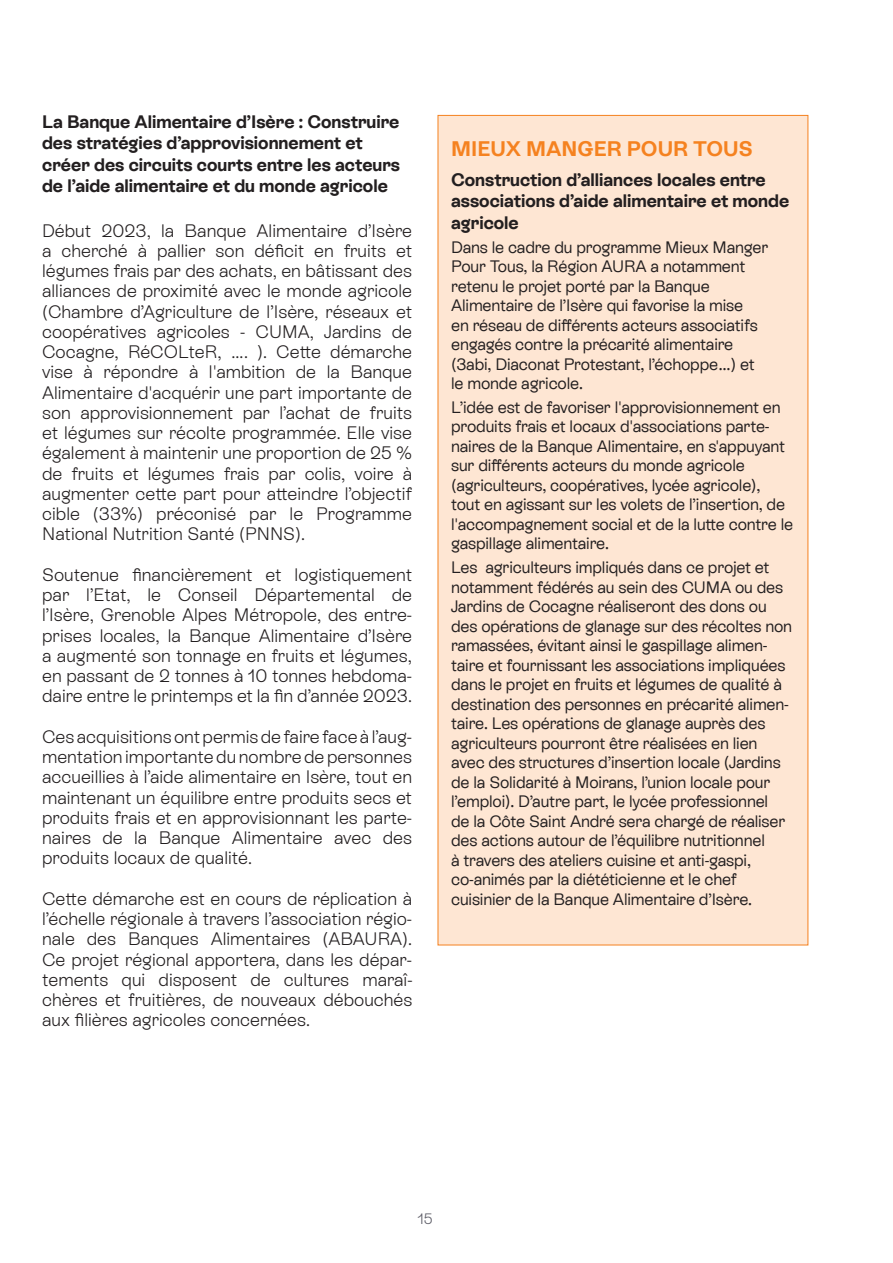
<style>
.page{position:relative;width:893px;height:1263px;background:#fff}
.page>*{position:absolute;margin:0;border:0;box-sizing:border-box;transform-origin:0 0}
.t1{font:700 21px "ES Rebond Grotesque";color:#f58220}
.t2{font:300 18px/20.2px "ES Rebond Grotesque";color:#231f20;text-align:justify}
.t3{font:700 18px/21.6px "ES Rebond Grotesque";color:#231f20}
.t4{font:16.5px/19.5px "ES Rebond Grotesque";letter-spacing:-.01em;color:#231f20}
.t5{font:300 15px "ES Rebond Grotesque";color:#5f5f69}
</style>
<div class="page">
<div style="left:438px;top:115px;width:370px;height:830px;background:#fee6d3"></div>
<p class="t3" style="left:42px;top:110px;width:359px">La Banque Alimentaire d’Isère : Construire des stratégies d’approvisionnement et créer des circuits courts entre les acteurs de l’aide alimentaire et du monde agricole</p>
<p class="t2" style="left:42px;top:220px;width:371px">Début 2023, la Banque Alimentaire d’Isère a cherché à pallier son déficit en fruits et légumes frais par des achats, en bâtissant des alliances de proximité avec le monde agricole (Chambre d’Agriculture de l’Isère, réseaux et coopératives agricoles - CUMA, Jardins de Cocagne, RéCOLteR, …. ). Cette démarche vise à répondre à l'ambition de la Banque Alimentaire d'acquérir une part importante de son approvisionnement par l’achat de fruits et légumes sur récolte programmée. Elle vise également à maintenir une proportion de 25 % de fruits et légumes frais par colis, voire à augmenter cette part pour atteindre l’objectif cible (33%) préconisé par le Programme National Nutrition Santé (PNNS).</p>
<p class="t2" style="left:42px;top:564px;width:371px">Soutenue financièrement et logistiquement par l’Etat, le Conseil Départemental de l’Isère, Grenoble Alpes Métropole, des entre&shy;prises locales, la Banque Alimentaire d’Isère a augmenté son tonnage en fruits et légumes, en passant de 2 tonnes à 10 tonnes hebdoma&shy;daire entre le printemps et la fin d’année 2023.</p>
<p class="t2" style="left:42px;top:726px;width:371px">Ces acquisitions ont permis de faire face à l’aug&shy;mentation importante du nombre de personnes accueillies à l’aide alimentaire en Isère, tout en maintenant un équilibre entre produits secs et produits frais et en approvisionnant les parte&shy;naires de la Banque Alimentaire avec des produits locaux de qualité.</p>
<p class="t2" style="left:42px;top:888px;width:372px">Cette démarche est en cours de réplication à l’échelle régionale à travers l’association régio&shy;nale des Banques Alimentaires (ABAURA).<br>Ce projet régional apportera, dans les dépar&shy;tements qui disposent de cultures maraî&shy;chères et fruitières, de nouveaux débouchés aux filières agricoles concernées.</p>
<p class="t1" style="left:451px;top:134px;width:303px">MIEUX MANGER POUR TOUS</p>
<p class="t3" style="left:451px;top:168px;width:340px">Construction d’alliances locales entre associations d’aide alimentaire et monde agricole</p>
<p class="t4" style="left:451px;top:237px;width:319px">Dans le cadre du programme Mieux Manger Pour Tous, la Région AURA a notamment retenu le projet porté par la Banque Alimentaire de l’Isère qui favorise la mise<br>en réseau de différents acteurs associatifs engagés contre la précarité alimentaire (3abi, Diaconat Protestant, l’échoppe…) et le monde agricole.</p>
<p class="t4" style="left:451px;top:397px;width:344px">L’idée est de favoriser l'approvisionnement en produits frais et locaux d'associations parte&shy;naires de la Banque Alimentaire, en s'appuyant sur différents acteurs du monde agricole (agriculteurs, coopératives, lycée agricole), tout en agissant sur les volets de l’insertion, de l'accompagnement social et de la lutte contre le gaspillage alimentaire.</p>
<p class="t4" style="left:451px;top:557px;width:343px">Les agriculteurs impliqués dans ce projet et notamment fédérés au sein des CUMA ou des Jardins de Cocagne réaliseront des dons ou des opérations de glanage sur des récoltes non ramassées, évitant ainsi le gaspillage alimen&shy;taire et fournissant les associations impliquées dans le projet en fruits et légumes de qualité à destination des personnes en précarité alimen&shy;taire. Les opérations de glanage auprès des agriculteurs pourront être réalisées en lien avec des structures d’insertion locale (Jardins de la Solidarité à Moirans, l’union locale pour l’emploi). D’autre part, le lycée professionnel<br>de la Côte Saint André sera chargé de réaliser des actions autour de l’équilibre nutritionnel<br>à travers des ateliers cuisine et anti-gaspi, co-animés par la diététicienne et le chef cuisinier de la Banque Alimentaire d’Isère.</p>
<p class="t5" style="left:418px;top:1208px;width:17px">15</p>
</div>
